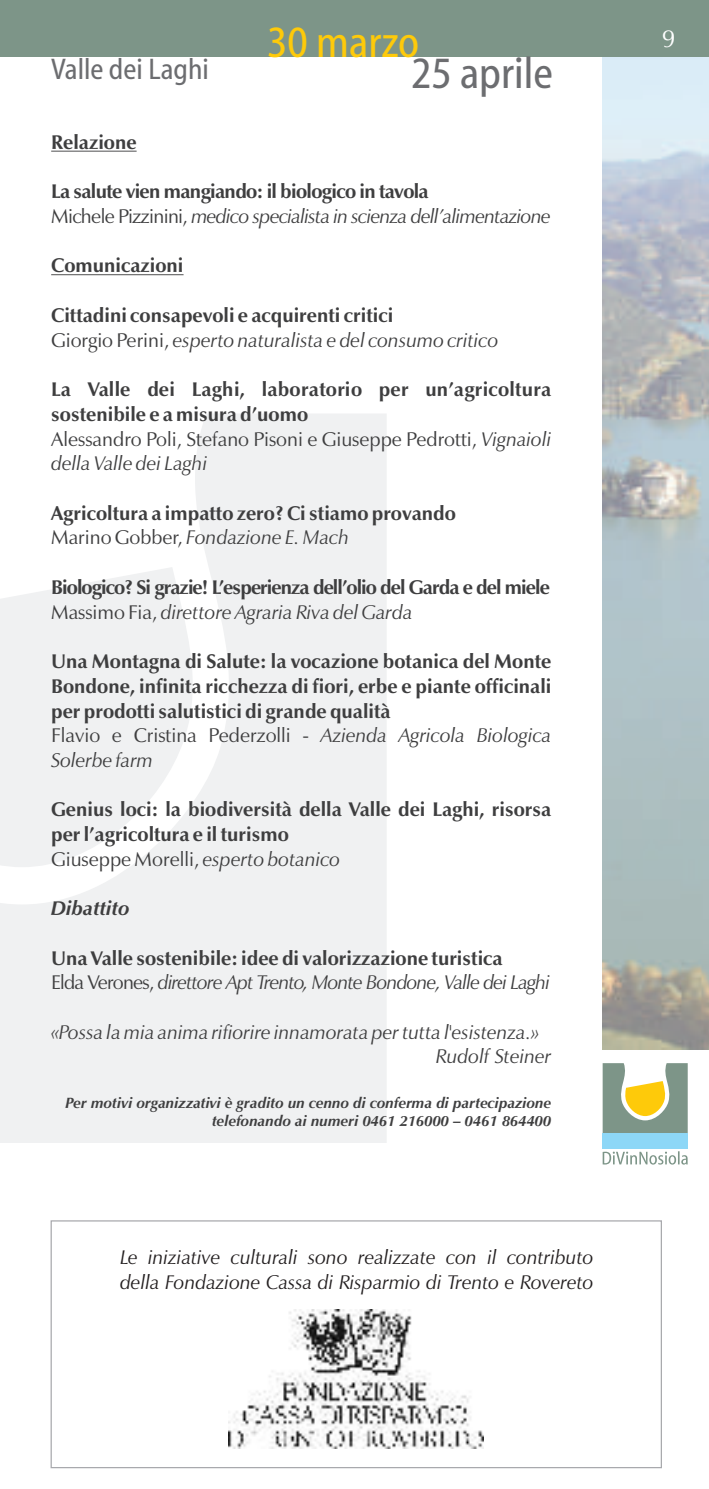
<style>
.page{position:relative;width:709px;height:1489px;background:#fff}
.page>*{position:absolute;margin:0;border:0;box-sizing:border-box;transform-origin:0 0}
.t1{font:condensed 45px "Myriad Web Pro";color:#6c6d70}
.t2{font:condensed 45px "Myriad Web Pro";color:#feca0a}
.t3{font:condensed 30px "Myriad Web Pro";color:#6c6d70}
.t4{font:25px "Zapf Humanist 601 BT";color:#fff}
.t5{font:700 20px/24.8px "Zapf Humanist 601 BT";color:#3e3e3f}
.t6{font:italic 20px/24.8px "Zapf Humanist 601 BT";letter-spacing:-.035em;color:#3e3e3f}
.t7{font:italic 20px/24.5px "Zapf Humanist 601 BT";color:#231f20}
.t8{font:700 20px/24.8px "Zapf Humanist 601 BT";letter-spacing:-.045em;color:#3e3e3f}
.t9{font:italic 20px/24.5px "Zapf Humanist 601 BT";color:#3e3e3f}
.t10{font:italic 700 20px "Zapf Humanist 601 BT";color:#3e3e3f}
.t11{font:italic 700 15px/18.5px "Zapf Humanist 601 BT";color:#3e3e3f;text-align:right}
.s1{font-weight:700;font-style:normal}
.s2{font-style:normal}
.s3{font-weight:400}
.s4{font-weight:400;font-style:italic}
</style>
<div class="page">
<svg style="left:602px;top:1063px;width:85px;height:101px"></svg>
<svg style="left:0;top:414px;width:387px;height:728px;fill:#f0f1f2"></svg>
<svg style="left:0;top:567px;width:204px;height:300px;fill:#f0f1f2"></svg>
<div style="left:0;top:0;width:709px;height:57px;background:#7d9588"></div>
<hr style="left:51px;top:151px;width:86px;height:1px;background:#3e3e3f">
<hr style="left:51px;top:274px;width:132px;height:1px;background:#3e3e3f">
<img style="left:229px;top:1309px;width:254px;height:139px">
<div style="left:51px;top:1220px;width:611px;height:247px;border:1px solid #a8a9ad"></div>
<h1 class="t2" style="left:267px;top:21px;width:153px">30 marzo</h1>
<h2 class="t3" style="left:51px;top:55px;width:159px">Valle dei Laghi</h2>
<h1 class="t1" style="left:411px;top:52px;width:143px">25 aprile</h1>
<p class="t5" style="left:51px;top:131px;width:87px">Relazione</p>
<p class="t6" style="left:51px;top:181px;width:501px"><span class="s1">La salute vien mangiando: il biologico in tavola<br></span><span class="s2">Michele Pizzinini,</span> medico specialista in scienza dell’alimentazione</p>
<p class="t5" style="left:51px;top:255px;width:134px">Comunicazioni</p>
<p class="t5" style="left:51px;top:304px;width:449px">Cittadini consapevoli e acquirenti critici<br><span class="s3">Giorgio Perini,</span> <span class="s4">esperto naturalista e del consumo critico</span></p>
<p class="t5" style="left:51px;top:378px;width:502px">La Valle dei Laghi, laboratorio per un’agricoltura sostenibile e a misura d’uomo<br><span class="s3">Alessandro Poli, Stefano Pisoni e Giuseppe Pedrotti,</span> <span class="s4">Vignaioli della Valle dei Laghi</span></p>
<p class="t5" style="left:51px;top:502px;width:406px">Agricoltura a impatto zero? Ci stiamo provando<br><span class="s3">Marino Gobber,</span> <span class="s4">Fondazione E. Mach</span></p>
<p class="t8" style="left:51px;top:576px;width:500px">Biologico? Si grazie! L’esperienza dell’olio del Garda e del miele<br><span class="s3">Massimo Fia,</span> <span class="s4">direttore Agraria Riva del Garda</span></p>
<p class="t5" style="left:51px;top:650px;width:502px">Una Montagna di Salute: la vocazione botanica del Monte Bondone, infinita ricchezza di fiori, erbe e piante officinali per prodotti salutistici di grande qualità<br><span class="s3">Flavio e Cristina Pederzolli -</span> <span class="s4">Azienda Agricola Biologica Solerbe farm</span></p>
<p class="t5" style="left:51px;top:798px;width:502px">Genius loci: la biodiversità della Valle dei Laghi, risorsa per l’agricoltura e il turismo<br><span class="s3">Giuseppe Morelli,</span> <span class="s4">esperto botanico</span></p>
<p class="t10" style="left:51px;top:900px;width:80px">Dibattito</p>
<p class="t5" style="left:51px;top:947px;width:500px">Una Valle sostenibile: idee di valorizzazione turistica<br><span class="s3">Elda Verones,</span> <span class="s4">direttore Apt Trento, Monte Bondone, Valle dei Laghi</span></p>
<p class="t9" style="left:436px;top:1021px;width:117px;text-indent:-384px">«Possa la mia anima rifiorire innamorata per tutta l'esistenza.»<br>Rudolf Steiner</p>
<p class="t11" style="left:66px;top:1094px;width:487px">Per motivi organizzativi è gradito un cenno di conferma di partecipazione telefonando ai numeri 0461 216000 – 0461 864400</p>
<p class="t7" style="left:120px;top:1246px;width:475px">Le iniziative culturali sono realizzate con il contributo della Fondazione Cassa di Risparmio di Trento e Rovereto</p>
<p class="t4" style="left:662px;top:28px;width:15px">9</p>
</div>
